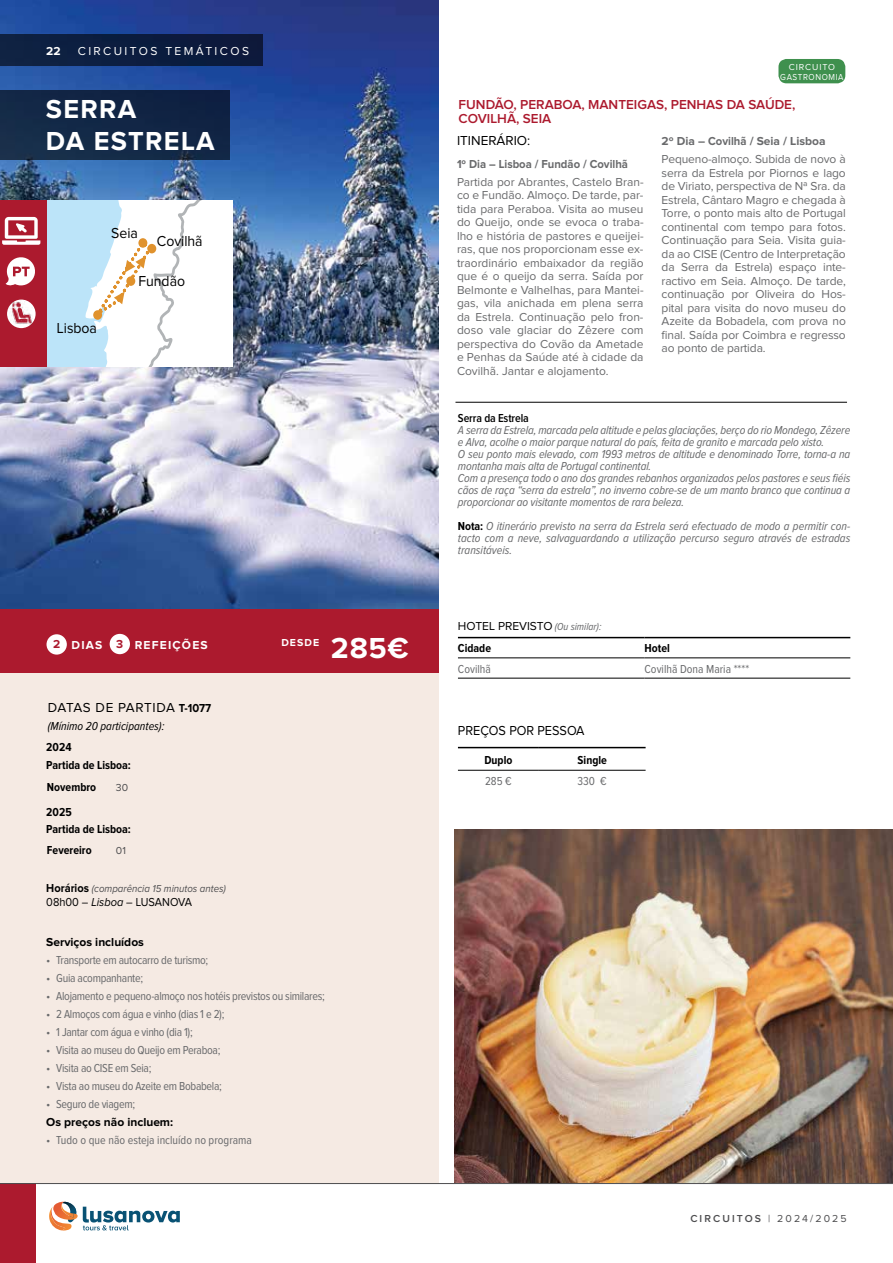
<style>
.page{position:relative;width:893px;height:1263px;background:#fff}
.page>*{position:absolute;margin:0;border:0;box-sizing:border-box;transform-origin:0 0}
.t1{font:700 30px "Proxima Nova";color:#fff}
.t2{font:700 27px/31.5px "Proxima Nova";letter-spacing:.05em;color:#fff}
.t3{font:15px "Proxima Nova";color:#000;scale:.94 1}
.t4{font:600 13.5px/13.5px "Proxima Nova";color:#ac1a2e}
.t5{font:13.5px "Proxima Nova";color:#000;scale:.94 1}
.t6{font:13.5px "Proxima Nova";letter-spacing:.05em;color:#000}
.t7{font:13.5px "Proxima Nova";color:#000}
.t8{font:12px/13.5px "Proxima Nova";letter-spacing:-.01em;color:#696a6c;text-align:justify}
.t9{font:italic 12px/12px "Proxima Nova Cond";letter-spacing:-.01em;color:#696a6c}
.t10{font:12px "Proxima Nova Cond";letter-spacing:-.025em;color:#696a6c}
.t11{font:700 12px "Proxima Nova Cond";color:#000}
.t12{font:12px "Proxima Nova Cond";color:#696a6c}
.t13{font:700 12px "Proxima Nova";color:#000}
.t14{font:700 12px "Proxima Nova";color:#696a6c;scale:.94 1}
.t15{font:12px "Proxima Nova";color:#000}
.t16{font:700 12px "Proxima Nova";color:#696a6c}
.t17{font:italic 12px "Proxima Nova Cond";color:#000}
.t18{font:12px "Proxima Nova";color:#000;scale:.92 1}
.t19{font:12px "Proxima Nova";letter-spacing:.2em;color:#fff}
.t20{font:700 12px "Proxima Nova";letter-spacing:.1em;color:#fff}
.t21{font:600 12px "Proxima Nova Cond";letter-spacing:-.01em;color:#000}
.t22{font:700 12px "Proxima Nova";color:#000;scale:.92 1}
.t23{font:italic 10.5px "Proxima Nova";color:#4d4d4f;scale:.92 1}
.t24{font:10.5px "Proxima Nova";letter-spacing:.2em;color:#4d4d4f}
.t25{font:700 10.5px "Proxima Nova";color:#fff}
.t26{font:9px/10.5px "Proxima Nova";letter-spacing:.075em;color:#fff;text-align:center}
.s1{color:#ac1a2e}
.s2{font-weight:700;font-style:normal;font-size:12px;color:#000}
.s3{font-style:italic}
.s4{font-weight:700;font-style:normal;color:#000}
.s5{font-family:"Proxima Nova Cond";font-style:italic;font-size:10.5px;color:#696a6c}
.s6{font-weight:600}
</style>
<div class="page">
<img style="left:0;top:0;width:438px;height:610px">
<hr style="left:458px;top:770px;width:81px;height:1px;background:#000">
<hr style="left:539px;top:770px;width:107px;height:1px;background:#000">
<hr style="left:458px;top:747px;width:81px;height:1px;background:#000">
<hr style="left:539px;top:747px;width:107px;height:1px;background:#000">
<div style="left:46px;top:200px;width:187px;height:167px;background:#bce4f9"></div>
<svg style="left:85px;top:200px;width:148px;height:167px;background:#f2f6f6"></svg>
<img style="left:455px;top:829px;width:438px;height:354px">
<hr style="left:458px;top:658px;width:187px;height:1px;background:#000">
<hr style="left:645px;top:658px;width:205px;height:1px;background:#000">
<hr style="left:458px;top:678px;width:187px;height:1px;background:#000">
<hr style="left:645px;top:678px;width:205px;height:1px;background:#000">
<hr style="left:458px;top:637px;width:187px;height:1px;background:#000">
<hr style="left:645px;top:637px;width:205px;height:1px;background:#000">
<hr style="left:455px;top:402px;width:392px;height:1px;background:#000">
<div style="left:778px;top:59px;width:67px;height:24px;background:#3f904e;border-radius:8px"></div>
<div style="left:0;top:90px;width:230px;height:70px;background:#122746"></div>
<div style="left:0;top:932px;width:438px;height:252px;background:#f5eae3"></div>
<div style="left:0;top:673px;width:438px;height:267px;background:#f5eae3"></div>
<div style="left:0;top:200px;width:46px;height:167px;background:#ac1a2e"></div>
<div style="left:0;top:610px;width:438px;height:63px;background:#ac1a2e"></div>
<div style="left:0;top:35px;width:263px;height:31px;background:#0d1d3f"></div>
<svg style="left:7px;top:300px;width:29px;height:28px"></svg>
<svg style="left:2px;top:217px;width:38px;height:28px"></svg>
<svg style="left:6px;top:257px;width:29px;height:29px"></svg>
<img style="left:10px;top:300px;width:23px;height:27px">
<div style="left:47px;top:634px;width:20px;height:21px;background:#fff;border-radius:50%"></div>
<div style="left:110px;top:634px;width:20px;height:20px;background:#fff;border-radius:50%"></div>
<div style="left:0;top:1183px;width:36px;height:80px;background:#ac1a2e"></div>
<hr style="left:0;top:1183px;width:893px;height:1px;background:#4d4d4f">
<svg style="left:49px;top:1202px;width:131px;height:28px"></svg>
<img style="left:61px;top:1203px;width:13px;height:14px">
<p class="t20" style="left:46px;top:45px;width:16px">22</p>
<p class="t19" style="left:78px;top:45px;width:173px">Circuitos Temáticos</p>
<h2 class="t2" style="left:46px;top:95px;width:66px">Serra da Estr</h2>
<h2 class="t2" style="left:164px;top:126px;width:49px">ela</h2>
<p class="t3" style="left:57px;top:321px;width:44px">Lisboa</p>
<p class="t3" style="left:111px;top:226px;width:30px">Seia</p>
<p class="t3" style="left:157px;top:234px;width:50px">Covilhã</p>
<p class="t3" style="left:138px;top:274px;width:51px">Fundão</p>
<p class="t20" style="left:53px;top:640px;width:51px"><span class="s1">2</span> DIAS</p>
<h1 class="t1" style="left:331px;top:635px;width:79px">285€</h1>
<p class="t20" style="left:116px;top:640px;width:91px"><span class="s1">3</span> Refeições</p>
<p class="t25" style="left:281px;top:638px;width:31px">DESDE</p>
<p class="t6" style="left:48px;top:702px;width:127px">Datas de Partida</p>
<p class="t17" style="left:48px;top:721px;width:118px">(Mínimo 20 participantes):</p>
<p class="t22" style="left:179px;top:703px;width:37px">T-1077</p>
<p class="t11" style="left:46px;top:742px;width:27px">2024</p>
<p class="t11" style="left:46px;top:760px;width:86px">Partida de Lisboa:</p>
<p class="t11" style="left:47px;top:782px;width:51px">Novembro</p>
<p class="t24" style="left:116px;top:782px;width:14px">30</p>
<p class="t11" style="left:46px;top:806px;width:27px">2025</p>
<p class="t11" style="left:46px;top:824px;width:86px">Partida de Lisboa:</p>
<p class="t11" style="left:47px;top:844px;width:46px">Fevereiro</p>
<p class="t24" style="left:116px;top:845px;width:11px">01</p>
<p class="t23" style="left:46px;top:884px;width:197px"><span class="s2">Horários</span> (comparência 15 minutos antes)</p>
<p class="t18" style="left:46px;top:896px;width:160px">08h00 – <span class="s3">Lisboa</span> – LUSANOVA</p>
<p class="t13" style="left:46px;top:937px;width:99px">Serviços incluídos</p>
<p class="t10" style="left:46px;top:955px;width:164px">• Transporte em autocarro de turismo;</p>
<p class="t10" style="left:46px;top:973px;width:98px">• Guia acompanhante;</p>
<p class="t10" style="left:46px;top:991px;width:280px">• Alojamento e pequeno-almoço nos hotéis previstos ou similares;</p>
<p class="t10" style="left:46px;top:1009px;width:180px">• 2 Almoços com água e vinho (dias 1 e 2);</p>
<p class="t10" style="left:46px;top:1027px;width:148px">• 1 Jantar com água e vinho (dia 1);</p>
<p class="t10" style="left:46px;top:1045px;width:176px">• Visita ao museu do Queijo em Peraboa;</p>
<p class="t10" style="left:46px;top:1063px;width:107px">• Visita ao CISE em Seia;</p>
<p class="t10" style="left:46px;top:1081px;width:177px">• Vista ao museu do Azeite em Bobabela;</p>
<p class="t10" style="left:46px;top:1099px;width:90px">• Seguro de viagem;</p>
<p class="t13" style="left:46px;top:1117px;width:128px">Os preços não incluem:</p>
<p class="t12" style="left:46px;top:1135px;width:207px">• Tudo o que não esteja incluído no programa</p>
<p class="t26" style="left:780px;top:62px;width:64px">circuito<br>Gastronomia</p>
<p class="t4" style="left:459px;top:99px;width:338px">FUNDÃO, PERABOA, MANTEIGAS, PENHAS DA SAÚDE,<br>COVILHÃ, SEIA</p>
<p class="t7" style="left:457px;top:135px;width:75px">Itin erário:</p>
<p class="t14" style="left:457px;top:158px;width:183px">1º Dia – Lisboa / Fundão / Covilhã</p>
<p class="t8" style="left:457px;top:176px;width:188px">Partida por Abrantes, Castelo Bran&shy;co e Fundão. Almoço. De tarde, par&shy;tida para Peraboa. Visita ao museu do Queijo, onde se evoca o traba&shy;lho e história de pastores e queijei&shy;ras, que nos proporcionam esse ex&shy;traordinário embaixador da região que é o queijo da serra. Saída por Belmonte e Valhelhas, para Mantei&shy;gas, vila anichada em plena serra da Estrela. Continuação pelo fron&shy;doso vale glaciar do Zêzere com perspectiva do Covão da Ametade e Penhas da Saúde até à cidade da Covilhã. Jantar e alojamento.</p>
<p class="t16" style="left:662px;top:136px;width:166px">2º Dia – Covilhã / Seia / Lisboa</p>
<p class="t8" style="left:662px;top:153px;width:186px">Pequeno-almoço. Subida de novo à serra da Estrela por Piornos e lago de Viriato, perspectiva de Nª Sra. da Estrela, Cântaro Magro e chegada à Torre, o ponto mais alto de Portugal continental com tempo para fotos.<br>Continuação para Seia. Visita guia&shy;da ao CISE</p>
<p class="t8" style="left:662px;top:248px;width:186px;text-indent:58px">(Centro de I nterpretação da Serra da Estrela) espaço inte&shy;ractivo em Seia. Almoço. De tarde, continuação por Oliveira do Hos&shy;pital para visita do novo museu do Azeite da Bobadela, com prova no final. Saída por Coimbra e regresso ao ponto de partida.</p>
<p class="t21" style="left:458px;top:412px;width:72px">Serra da Estrela</p>
<p class="t9" style="left:458px;top:424px;width:394px">A serra da Estrela, marcada pela altitude e pelas glaciações, berço do rio Mondego, Zêzere e Alva, acolhe o maior parque natural do país, feita de granito e marcada pelo xisto.<br>O seu ponto mais elevado, com 1993 metros de altitude e denominado Torre, torna-a na montanha mais alta de Portugal continental.<br>Com a presença todo o ano dos grandes rebanhos organizados pelos pastores e seus fiéis cãos de raça “serra da estrela”, no inverno cobre-se de um manto branco que continua a proporcionar ao visitante momentos de rara beleza.</p>
<p class="t9" style="left:458px;top:520px;width:394px;text-align:justify"><span class="s4">Nota:</span> O itinerário previsto na serra da Estrela será efectuado de modo a permitir con&shy;tacto com a neve, salvaguardando a utilização percurso seguro através de estradas transitáveis.</p>
<p class="t15" style="left:458px;top:621px;width:145px">HotEl Prev isto <span class="s5">(Ou similar):</span></p>
<p class="t11" style="left:458px;top:643px;width:35px">Cidade</p>
<p class="t11" style="left:644px;top:643px;width:27px">Hotel</p>
<p class="t12" style="left:458px;top:663px;width:34px">Covilhã</p>
<p class="t12" style="left:644px;top:663px;width:106px">Covilhã Dona Maria ****</p>
<p class="t5" style="left:458px;top:724px;width:135px">Preços por pessoa</p>
<p class="t11" style="left:484px;top:754px;width:29px">Duplo</p>
<p class="t11" style="left:578px;top:754px;width:31px">Single</p>
<p class="t10" style="left:485px;top:775px;width:28px">285 €</p>
<p class="t10" style="left:578px;top:775px;width:31px">330 €</p>
<p class="t24" style="left:690px;top:1213px;width:158px"><span class="s6">CIRCUITOS</span> | 2024/2025</p>
</div>
